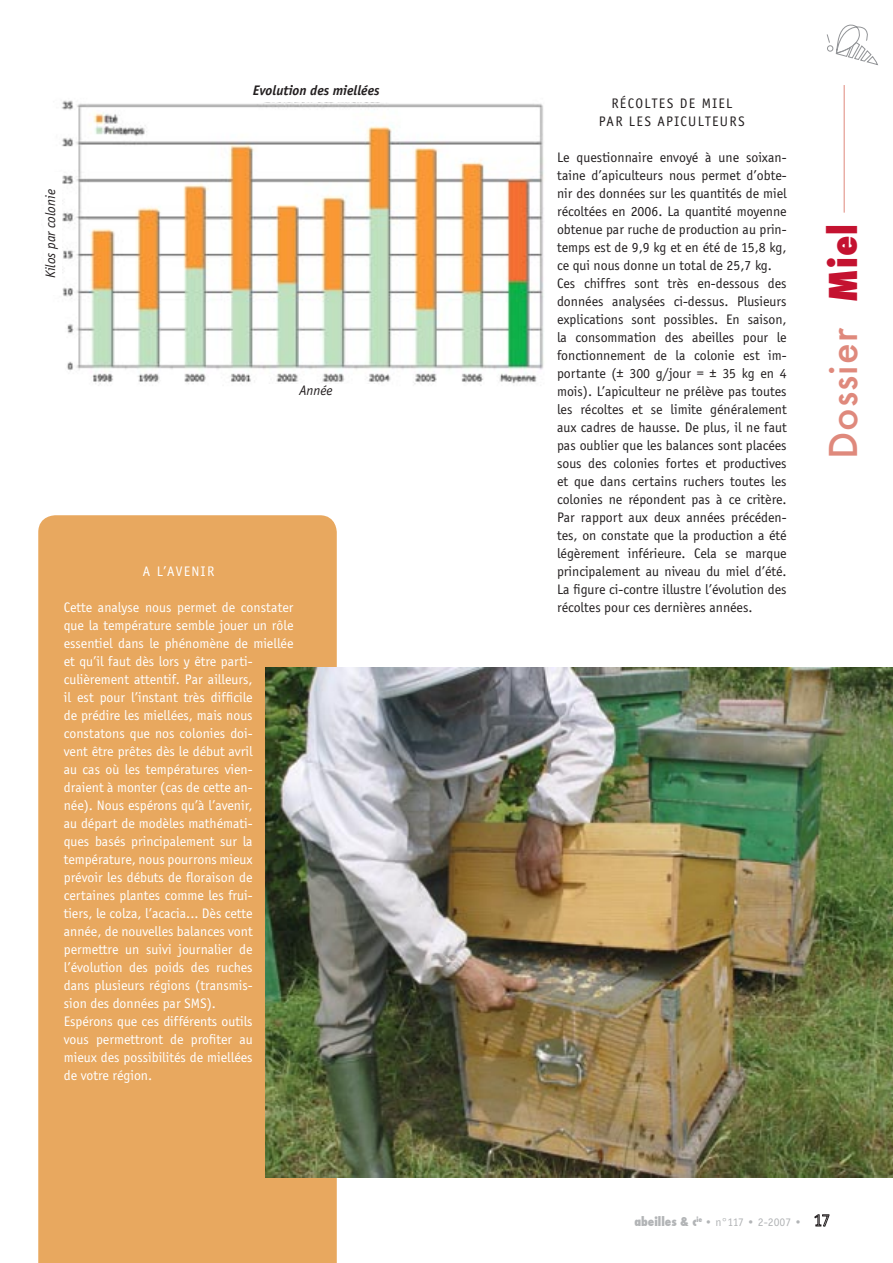
<style>
.page{position:relative;width:893px;height:1263px;background:#fff}
.page>*{position:absolute;margin:0;border:0;box-sizing:border-box;transform-origin:0 0}
.t1{font:500 37.5px "Futura";letter-spacing:.03em;color:#df897c}
.t2{font:14.25px/18px "Officina Sans";color:#231f20;text-align:justify}
.t3{font:14.25px/18px "Officina Sans";color:#fff}
.t4{font:14.25px/18px "Officina Sans";letter-spacing:.1em;color:#231f20;text-align:center}
.t5{font:italic 14.25px "Officina Sans";color:#231f20}
.t6{font:italic 700 14.25px "Officina Sans";color:#231f20}
.t7{font:12px "Officina Sans";color:#b2b4b6}
.s1{font-weight:800;font-stretch:condensed;color:#c41230}
.s2{font-family:"Futura";font-weight:800;font-stretch:condensed}
</style>
<div class="page">
<svg style="left:826px;top:24px;width:52px;height:42px"></svg>
<svg style="left:814px;top:1214px;width:15px;height:13px"></svg>
<div style="left:38px;top:515px;width:299px;height:748px;background:#e8a85f"></div>
<hr style="left:844px;top:85px;width:1px;height:128px;background:#df897c">
<img style="left:265px;top:668px;width:628px;height:509px">
<img style="left:61px;top:100px;width:483px;height:286px">
<div style="left:44px;top:172px;width:18px;height:123px;background:#fff"></div>
<div style="left:255px;top:385px;width:123px;height:17px;background:#fff"></div>
<div style="left:221px;top:85px;width:190px;height:17px;background:#fff"></div>
<p class="t5" style="left:43px;top:278px;width:90px;rotate:-90deg">Kilos par colonie</p>
<p class="t6" style="left:253px;top:82px;width:128px">Evolution des miellées</p>
<p class="t5" style="left:300px;top:383px;width:35px">Année</p>
<p class="t3" style="left:143px;top:562px;width:73px">A L’AVENIR</p>
<p class="t3" style="left:64px;top:598px;width:231px">Cette analyse nous permet de constater que la température semble jouer un rôle essentiel dans le phénomène de miellée et qu’il faut dès lors y être parti&shy;culièrement attentif. Par ailleurs,<br>il est pour l’instant très difficile<br>de prédire les miellées, mais nous constatons que nos colonies doi-<br>vent être prêtes dès le début avril<br>au cas où les températures vien&shy;draient à monter (cas de cette an-<br>née). Nous espérons qu’à l’avenir,<br>au départ de modèles mathémati-<br>ques basés principalement sur la température, nous pourrons mieux prévoir les débuts de floraison de certaines plantes comme les frui-<br>tiers, le colza, l’acacia... Dès cette année, de nouvelles balances vont permettre un suivi journalier de l’évolution des poids des ruches<br>dans plusieurs régions (transmis-<br>sion des données par SMS).</p>
<p class="t3" style="left:64px;top:1012px;width:190px;text-align:justify">Espérons que ces différents outils vous permettront de profiter au mieux des possibilités de miellées de votre région.</p>
<p class="t4" style="left:599px;top:94px;width:148px">RÉCOLTES DE MIEL<br>PAR LES APICULTEURS</p>
<p class="t2" style="left:557px;top:148px;width:231px">Le questionnaire envoyé à une soixan&shy;taine d’apiculteurs nous permet d’obte&shy;nir des données sur les quantités de miel récoltées en 2006. La quantité moyenne obtenue par ruche de production au prin&shy;temps est de 9,9 kg et en été de 15,8 kg, ce qui nous donne un total de 25,7 kg.</p>
<p class="t2" style="left:557px;top:274px;width:231px">Ces chiffres sont très en-dessous des données analysées ci-dessus. Plusieurs explications sont possibles. En saison, la consommation des abeilles pour le fonctionnement de la colonie est im&shy;portante (± 300 g/jour = ± 35 kg en 4 mois). L’apiculteur ne prélève pas toutes les récoltes et se limite généralement aux cadres de hausse. De plus, il ne faut pas oublier que les balances sont placées sous des colonies fortes et productives et que dans certains ruchers toutes les colonies ne répondent pas à ce critère.<br>Par rapport aux deux années précéden&shy;tes, on constate que la production a été légèrement inférieure. Cela se marque principalement au niveau du miel d’été.<br>La figure ci-contre illustre l’évolution des récoltes pour ces dernières années.</p>
<p class="t1" style="left:818px;top:459px;width:237px;rotate:-90deg">Dossier <span class="s1">Miel</span></p>
<p class="t7" style="left:634px;top:1215px;width:169px"><span class="s2">abeilles &amp; c</span><sup>ie</sup> • n°117 • 2-2007 •</p>
</div>
